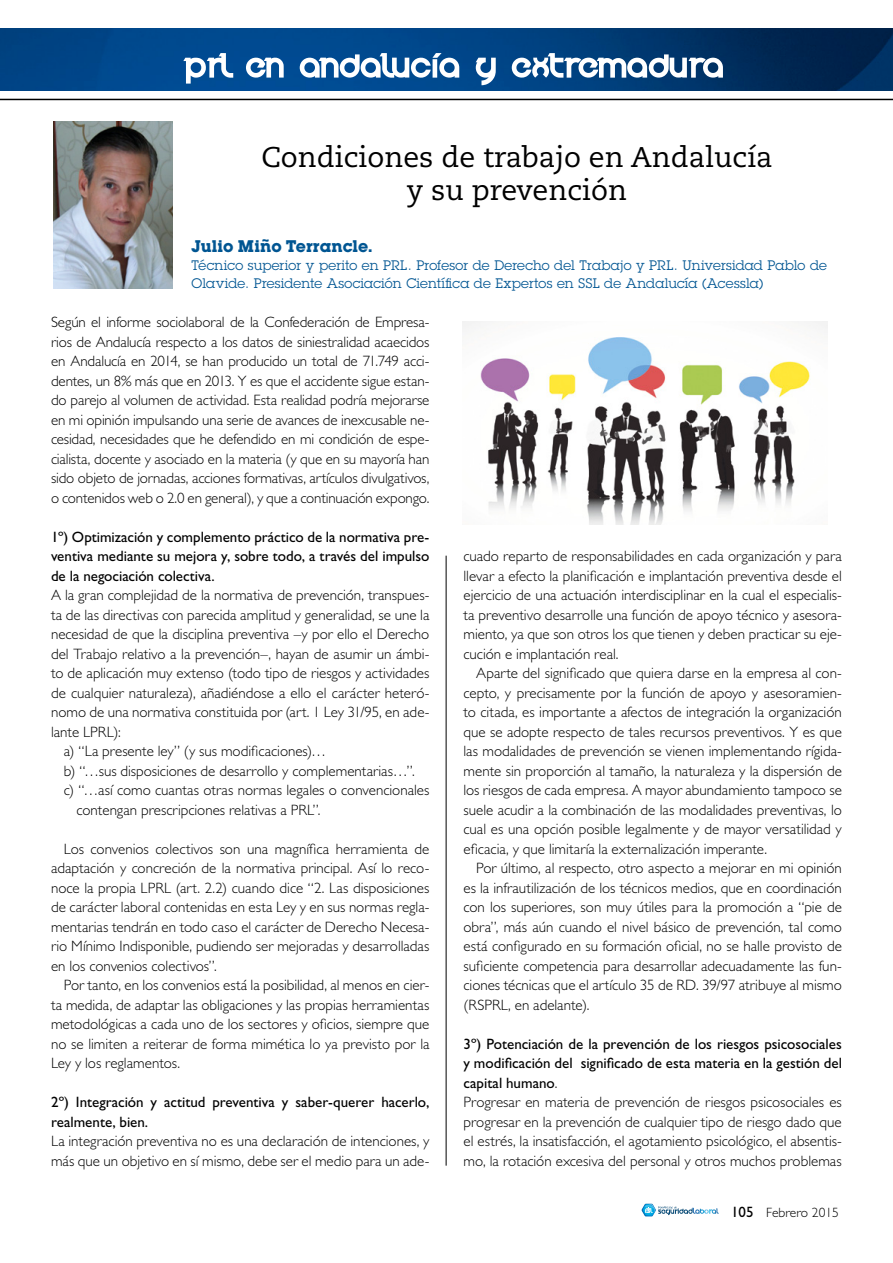
<style>
.page{position:relative;width:893px;height:1263px;background:#fff}
.page>*{position:absolute;margin:0;border:0;box-sizing:border-box;transform-origin:0 0}
.TITULAR{font:28.5px "Caecilia LT Std";color:#000}
.NOMBRE{font:700 16.5px "Lubalin Graph Std";color:#005592}
.TEXTO{font:300 15px/19.5px "Gill Sans Std";color:#000;text-align:justify}
.TEXTO_LADILLO{font:300 15px/19.5px "Gill Sans Std";color:#000;text-align:justify}
.TEXTO_LADILLO-2{font:15px/19.5px "Gill Sans Std";color:#000;text-align:justify}
.NOMBRE-2{font:13.5px/18px "Lubalin Graph Std";letter-spacing:.01em;color:#005592}
.t1{font:300 13.5px "Gill Sans Std";color:#000}
.s1{font-weight:300}
.s2{font-weight:400;font-size:15px}
</style>
<div class="page">
<img style="left:0;top:29px;width:893px;height:62px">
<hr style="left:0;top:99px;width:893px;height:1px;background:#000">
<svg style="left:183px;top:53px;width:540px;height:32px"></svg>
<svg style="left:642px;top:1204px;width:77px;height:12px"></svg>
<hr style="left:446px;top:556px;width:1px;height:609px;background:#000">
<img style="left:53px;top:121px;width:120px;height:167px">
<img style="left:463px;top:321px;width:365px;height:203px">
<p class="TITULAR" style="left:261px;top:141px;width:513px">Condiciones de trabajo en Andalucía</p>
<p class="TITULAR" style="left:407px;top:174px;width:222px">y su prevención</p>
<p class="NOMBRE" style="left:192px;top:235px;width:182px">Julio Miño Terrancle.</p>
<p class="NOMBRE-2" style="left:192px;top:256px;width:637px">Técnico superior y perito en PRL. Profesor de Derecho del Trabajo y PRL. Universidad Pablo de<br>Olavide. Presidente Asociación Científica de Expertos en SSL de Andalucía (Acessla)</p>
<p class="TEXTO_LADILLO" style="left:51px;top:312px;width:380px">Según el informe sociolaboral de la Confederación de Empresa&shy;rios de Andalucía respecto a los datos de siniestralidad acaecidos en Andalucía en 2014, se han producido un total de 71.749 acci&shy;dentes, un 8% más que en 2013. Y es que el accidente sigue estan&shy;do parejo al volumen de actividad. Esta realidad podría mejorarse en mi opinión impulsando una serie de avances de inexcusable ne&shy;cesidad, necesidades que he defendido en mi condición de espe&shy;cialista, docente y asociado en la materia (y que en su mayoría han sido objeto de jornadas, acciones formativas, artículos divulgativos, o contenidos web o 2.0 en general), y que a continuación expongo.</p>
<p class="TEXTO_LADILLO-2" style="left:51px;top:527px;width:380px">1º) Optimización y complemento práctico de la normativa pre&shy;ventiva mediante su mejora y, sobre todo, a través del impulso de la negociación colectiva.</p>
<p class="TEXTO_LADILLO" style="left:51px;top:585px;width:380px">A la gran complejidad de la normativa de prevención, transpues&shy;ta de las directivas con parecida amplitud y generalidad, se une la necesidad de que la disciplina preventiva –y por ello el Derecho del Trabajo relativo a la prevención–, hayan de asumir un ámbi&shy;to de aplicación muy extenso (todo tipo de riesgos y actividades de cualquier naturaleza), añadiéndose a ello el carácter heteró&shy;nomo de una normativa constituida por (art. 1 Ley 31/95, en ade&shy;lante LPRL):</p>
<p class="TEXTO" style="left:64px;top:741px;width:264px">a) “La presente ley” (y sus modificaciones)…</p>
<p class="TEXTO" style="left:64px;top:761px;width:352px">b) “…sus disposiciones de desarrollo y complementarias…”.</p>
<p class="TEXTO" style="left:77px;top:780px;width:354px;text-indent:-13px">c) “…así como cuantas otras normas legales o convencionales contengan prescripciones relativas a PRL”.</p>
<p class="TEXTO" style="left:51px;top:839px;width:380px;text-indent:13px">Los convenios colectivos son una magnífica herramienta de adaptación y concreción de la normativa principal. Así lo reco&shy;noce la propia LPRL (art. 2.2) cuando dice “2. Las disposiciones de carácter laboral contenidas en esta Ley y en sus normas regla&shy;mentarias tendrán en todo caso el carácter de Derecho Necesa&shy;rio Mínimo Indisponible, pudiendo ser mejoradas y desarrolladas en los convenios colectivos”.</p>
<p class="TEXTO" style="left:51px;top:975px;width:380px;text-indent:13px">Por tanto, en los convenios está la posibilidad, al menos en cier&shy;ta medida, de adaptar las obligaciones y las propias herramientas metodológicas a cada uno de los sectores y oficios, siempre que no se limiten a reiterar de forma mimética lo ya previsto por la Ley y los reglamentos.</p>
<p class="TEXTO_LADILLO-2" style="left:51px;top:1092px;width:380px">2º) Integración y actitud preventiva y saber-querer hacerlo, realmente, bien.</p>
<p class="TEXTO_LADILLO" style="left:51px;top:1131px;width:380px">La integración preventiva no es una declaración de intenciones, y más que un objetivo en sí mismo, debe ser el medio para un ade-</p>
<p class="TEXTO_LADILLO" style="left:463px;top:546px;width:380px">cuado reparto de responsabilidades en cada organización y para llevar a efecto la planificación e implantación preventiva desde el ejercicio de una actuación interdisciplinar en la cual el especialis&shy;ta preventivo desarrolle una función de apoyo técnico y asesora&shy;miento, ya que son otros los que tienen y deben practicar su eje&shy;cución e implantación real.</p>
<p class="TEXTO" style="left:463px;top:663px;width:380px;text-indent:13px">Aparte del significado que quiera darse en la empresa al con&shy;cepto, y precisamente por la función de apoyo y asesoramien&shy;to citada, es importante a afectos de integración la organización que se adopte respecto de tales recursos preventivos. Y es que las modalidades de prevención se vienen implementando rígida&shy;mente sin proporción al tamaño, la naturaleza y la dispersión de los riesgos de cada empresa. A mayor abundamiento tampoco se suele acudir a la combinación de las modalidades preventivas, lo cual es una opción posible legalmente y de mayor versatilidad y eficacia, y que limitaría la externalización imperante.</p>
<p class="TEXTO" style="left:463px;top:858px;width:380px;text-indent:13px">Por último, al respecto, otro aspecto a mejorar en mi opinión es la infrautilización de los técnicos medios, que en coordinación con los superiores, son muy útiles para la promoción a “pie de obra”, más aún cuando el nivel básico de prevención, tal como está configurado en su formación oficial, no se halle provisto de suficiente competencia para desarrollar adecuadamente las fun&shy;ciones técnicas que el artículo 35 de RD. 39/97 atribuye al mismo (RSPRL, en adelante).</p>
<p class="TEXTO_LADILLO-2" style="left:463px;top:1034px;width:380px">3º) Potenciación de la prevención de los riesgos psicosociales y modificación del significado de esta materia en la gestión del capital humano<span class="s1">.</span></p>
<p class="TEXTO_LADILLO" style="left:463px;top:1092px;width:380px">Progresar en materia de prevención de riesgos psicosociales es progresar en la prevención de cualquier tipo de riesgo dado que el estrés, la insatisfacción, el agotamiento psicológico, el absentis&shy;mo, la rotación excesiva del personal y otros muchos problemas</p>
<p class="t1" style="left:731px;top:1205px;width:109px"><span class="s2">105</span> Febrero 2015</p>
</div>
